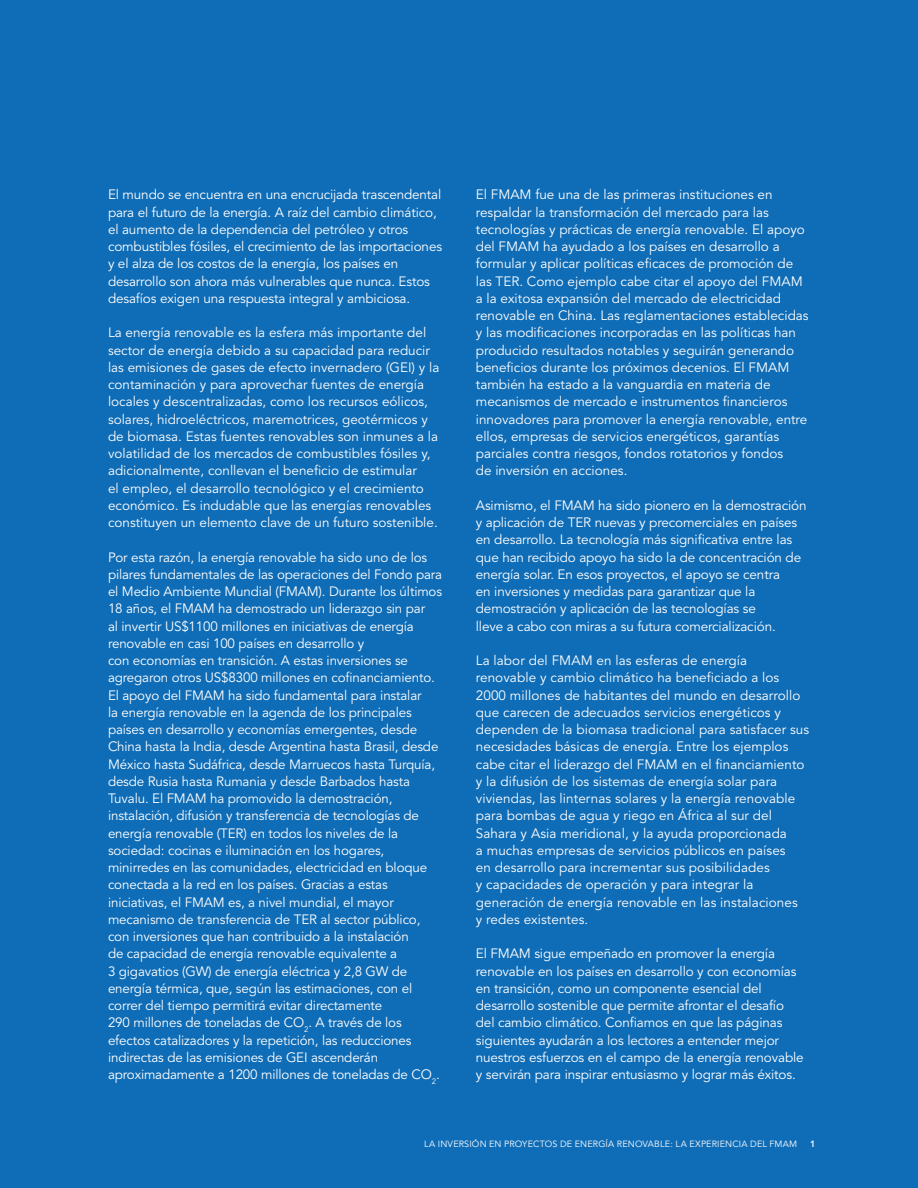
<style>
.page{position:relative;width:918px;height:1188px;background:#0f6cb6}
.page>*{position:absolute;margin:0;border:0;box-sizing:border-box;transform-origin:0 0}
.t1{font:13.5px/17.2px "Avenir";letter-spacing:-.01em;color:#fff}
.t2{font:9px "Avenir";letter-spacing:.02em;color:#fff}
.t3{font:800 9px "Avenir";color:#fff}
</style>
<div class="page">
<p class="t1" style="left:108px;top:186px;width:336px">El mundo se encuentra en una encrucijada trascendental para el futuro de la energía. A raíz del cambio climático, el aumento de la dependencia del petróleo y otros combustibles fósiles, el crecimiento de las importaciones y el alza de los costos de la energía, los países en desarrollo son ahora más vulnerables que nunca. Estos desafíos exigen una respuesta integral y ambiciosa.</p>
<p class="t1" style="left:108px;top:324px;width:333px">La energía renovable es la esfera más importante del sector de energía debido a su capacidad para reducir las emisiones de gases de efecto invernadero (GEI) y la contaminación y para aprovechar fuentes de energía locales y descentralizadas, como los recursos eólicos, solares, hidroeléctricos, maremotrices, geotérmicos y de biomasa. Estas fuentes renovables son inmunes a la volatilidad de los mercados de combustibles fósiles y, adicionalmente, conllevan el beneficio de estimular<br>el empleo, el desarrollo tecnológico y el crecimiento económico. Es indudable que las energías renovables constituyen un elemento clave de un futuro sostenible.</p>
<p class="t1" style="left:108px;top:549px;width:336px">Por esta razón, la energía renovable ha sido uno de los pilares fundamentales de las operaciones del Fondo para el Medio Ambiente Mundial (FMAM). Durante los últimos 18 años, el FMAM ha demostrado un liderazgo sin par<br>al invertir US$1100 millones en iniciativas de energía renovable en casi 100 países en desarrollo y<br>con economías en transición. A estas inversiones se agregaron otros US$8300 millones en cofinanciamiento.<br>El apoyo del FMAM ha sido fundamental para instalar<br>la energía renovable en la agenda de los principales países en desarrollo y economías emergentes, desde China hasta la India, desde Argentina hasta Brasil, desde México hasta Sudáfrica, desde Marruecos hasta Turquía, desde Rusia hasta Rumania y desde Barbados hasta Tuvalu. El FMAM ha promovido la demostración, instalación, difusión y transferencia de tecnologías de energía renovable (TER) en todos los niveles de la sociedad: cocinas e iluminación en los hogares, minirredes en las comunidades, electricidad en bloque conectada a la red en los países. Gracias a estas iniciativas, el FMAM es, a nivel mundial, el mayor mecanismo de transferencia de TER al sector público, con inversiones que han contribuido a la instalación<br>de capacidad de energía renovable equivalente a<br>3 gigavatios (GW) de energía eléctrica y 2,8 GW de energía térmica, que, según las estimaciones, con el correr del tiempo permitirá evitar directamente<br>290 millones de toneladas de CO<sub>2</sub>. A través de los efectos catalizadores y la repetición, las reducciones indirectas de las emisiones de GEI ascenderán aproximadamente a 1200 millones de toneladas de CO<sub>2</sub>.</p>
<p class="t1" style="left:476px;top:186px;width:334px">El FMAM fue una de las primeras instituciones en respaldar la transformación del mercado para las tecnologías y prácticas de energía renovable. El apoyo del FMAM ha ayudado a los países en desarrollo a formular y aplicar políticas eficaces de promoción de las TER. Como ejemplo cabe citar el apoyo del FMAM a la exitosa expansión del mercado de electricidad renovable en China. Las reglamentaciones establecidas y las modificaciones incorporadas en las políticas han producido resultados notables y seguirán generando beneficios durante los próximos decenios. El FMAM también ha estado a la vanguardia en materia de mecanismos de mercado e instrumentos financieros innovadores para promover la energía renovable, entre ellos, empresas de servicios energéticos, garantías parciales contra riesgos, fondos rotatorios y fondos<br>de inversión en acciones.</p>
<p class="t1" style="left:476px;top:497px;width:332px">Asimismo, el FMAM ha sido pionero en la demostración y aplicación de TER nuevas y precomerciales en países en desarrollo. La tecnología más significativa entre las que han recibido apoyo ha sido la de concentración de energía solar. En esos proyectos, el apoyo se centra<br>en inversiones y medidas para garantizar que la demostración y aplicación de las tecnologías se<br>lleve a cabo con miras a su futura comercialización.</p>
<p class="t1" style="left:476px;top:652px;width:335px">La labor del FMAM en las esferas de energía renovable y cambio climático ha beneficiado a los 2000 millones de habitantes del mundo en desarrollo que carecen de adecuados servicios energéticos y dependen de la biomasa tradicional para satisfacer sus necesidades básicas de energía. Entre los ejemplos cabe citar el liderazgo del FMAM en el financiamiento y la difusión de los sistemas de energía solar para viviendas, las linternas solares y la energía renovable para bombas de agua y riego en África al sur del Sahara y Asia meridional, y la ayuda proporcionada<br>a muchas empresas de servicios públicos en países<br>en desarrollo para incrementar sus posibilidades<br>y capacidades de operación y para integrar la generación de energía renovable en las instalaciones<br>y redes existentes.</p>
<p class="t1" style="left:476px;top:946px;width:329px">El FMAM sigue empeñado en promover la energía renovable en los países en desarrollo y con economías en transición, como un componente esencial del desarrollo sostenible que permite afrontar el desafío del cambio climático. Confiamos en que las páginas siguientes ayudarán a los lectores a entender mejor nuestros esfuerzos en el campo de la energía renovable y servirán para inspirar entusiasmo y lograr más éxitos.</p>
<p class="t2" style="left:424px;top:1139px;width:375px">LA INVERSIÓN EN PROYECTOS DE ENERGÍA RENOVABLE: LA EXPERIENCIA DEL FMAM</p>
<p class="t3" style="left:810px;top:1139px;width:7px">1</p>
</div>
